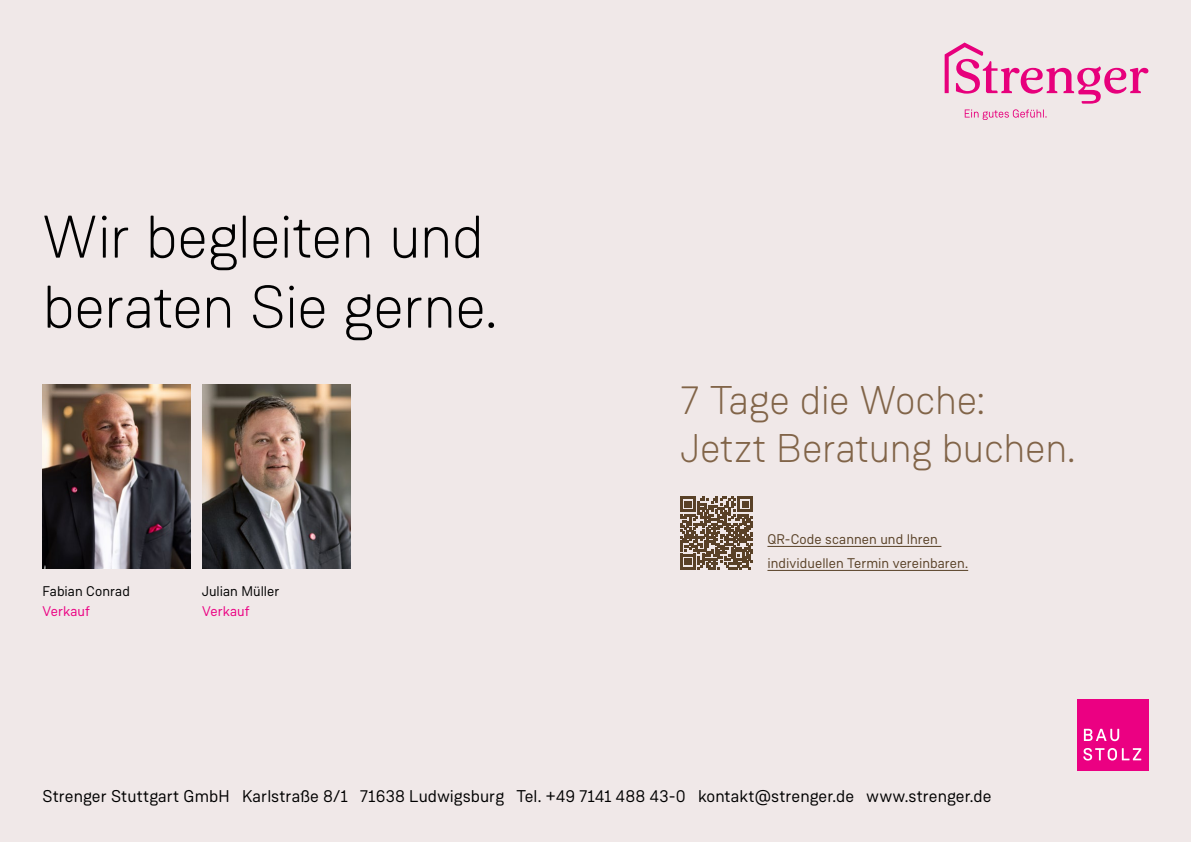
<style>
.page{position:relative;width:1191px;height:842px;background:#f0e8e8}
.page>*{position:absolute;margin:0;border:0;box-sizing:border-box;transform-origin:0 0}
.t1{font:300 60px/70px "Weissenhof Grotesk";letter-spacing:-.015em;color:#000}
.t2{font:300 40px/48px "Weissenhof Grotesk";letter-spacing:-.005em;color:#816448}
.t3{font:17px "Weissenhof Grotesk";letter-spacing:.005em;color:#000}
.t4{font:14px/24px "Weissenhof Grotesk";color:#594127}
.t5{font:14px "Weissenhof Grotesk";color:#000}
.t6{font:14px "Weissenhof Grotesk";letter-spacing:.005em;color:#eb0082}
</style>
<div class="page">
<svg style="left:944px;top:43px;width:204px;height:77px"></svg>
<div style="left:1076px;top:699px;width:72px;height:72px;background:#eb0082"></div>
<svg style="left:1083px;top:729px;width:58px;height:31px"></svg>
<img style="left:202px;top:384px;width:148px;height:184px">
<hr style="left:767px;top:546px;width:174px;height:1px;background:#594127">
<hr style="left:767px;top:570px;width:201px;height:1px;background:#594127">
<svg style="left:680px;top:496px;width:73px;height:73px"></svg>
<img style="left:43px;top:384px;width:148px;height:184px">
<h1 class="t1" style="left:43px;top:201px;width:456px">Wir begleiten und beraten Sie gerne.</h1>
<p class="t5" style="left:43px;top:583px;width:89px">Fabian Conrad</p>
<p class="t6" style="left:43px;top:603px;width:49px">Verkauf</p>
<p class="t5" style="left:202px;top:583px;width:79px">Julian Müller</p>
<p class="t6" style="left:202px;top:603px;width:49px">Verkauf</p>
<h2 class="t2" style="left:681px;top:376px;width:396px">7 Tage die Woche:<br>Jetzt Beratung buchen.</h2>
<p class="t4" style="left:767px;top:527px;width:202px">QR-Code scannen und Ihren individuellen Termin vereinbaren.</p>
<p class="t3" style="left:43px;top:785px;width:950px">Strenger Stuttgart GmbH Karlstraße 8/1 71638 Ludwigsburg Tel. +49 7141 488 43-0 kontakt@strenger.de www.strenger.de</p>
</div>
